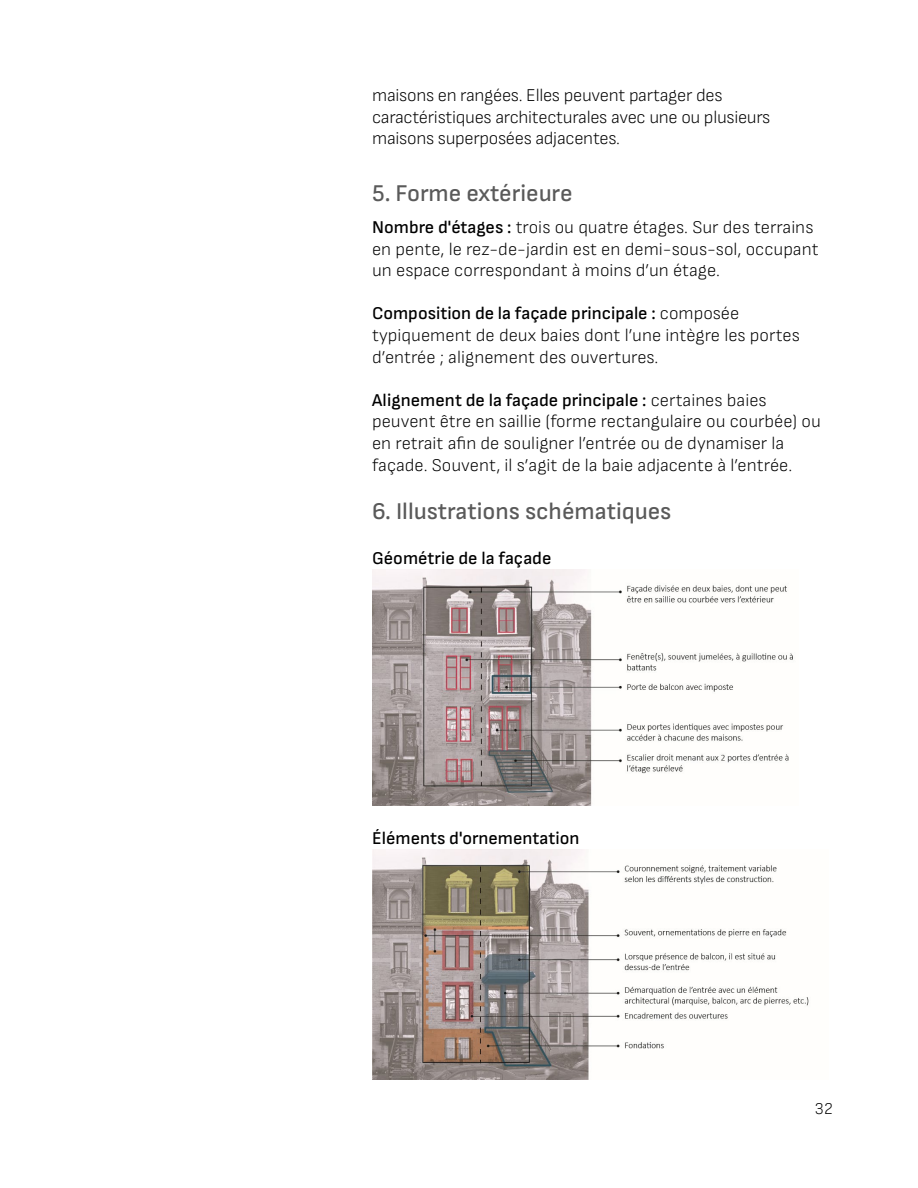
<style>
.page{position:relative;width:918px;height:1188px;background:#fff}
.page>*{position:absolute;margin:0;border:0;box-sizing:border-box;transform-origin:0 0}
.t1{font:500 24px "Sofia Sans";color:#5a5a5a}
.t2{font:300 18px/21.6px "Sofia Sans";color:#000}
.t3{font:500 18px "Sofia Sans";color:#000}
.t4{font:300 16.5px "Sofia Sans";color:#000}
.s1{font-weight:500}
</style>
<div class="page">
<img style="left:372px;top:570px;width:421px;height:236px">
<img style="left:372px;top:850px;width:437px;height:230px">
<p class="t2" style="left:372px;top:84px;width:400px">maisons en rangées. Elles peuvent partager des caractéristiques architecturales avec une ou plusieurs maisons superposées adjacentes.</p>
<p class="t1" style="left:372px;top:179px;width:202px">5. Forme extérieure</p>
<p class="t2" style="left:372px;top:216px;width:448px"><span class="s1">Nombre d'étages :</span> trois ou quatre étages. Sur des terrains en pente, le rez-de-jardin est en demi-sous-sol, occupant un espace correspondant à moins d’un étage.</p>
<p class="t2" style="left:372px;top:303px;width:429px"><span class="s1">Composition de la façade principale :</span> composée typiquement de deux baies dont l’une intègre les portes d’entrée ; alignement des ouvertures.</p>
<p class="t2" style="left:372px;top:389px;width:450px"><span class="s1">Alignement de la façade principale :</span> certaines baies peuvent être en saillie (forme rectangulaire ou courbée) ou en retrait afin de souligner l’entrée ou de dynamiser la façade. Souvent, il s’agit de la baie adjacente à l’entrée.</p>
<p class="t1" style="left:372px;top:497px;width:301px">6. Illustrations schématiques</p>
<p class="t3" style="left:372px;top:548px;width:181px">Géométrie de la façade</p>
<p class="t3" style="left:372px;top:828px;width:209px">Éléments d'ornementation</p>
<p class="t4" style="left:815px;top:1099px;width:19px">32</p>
</div>
